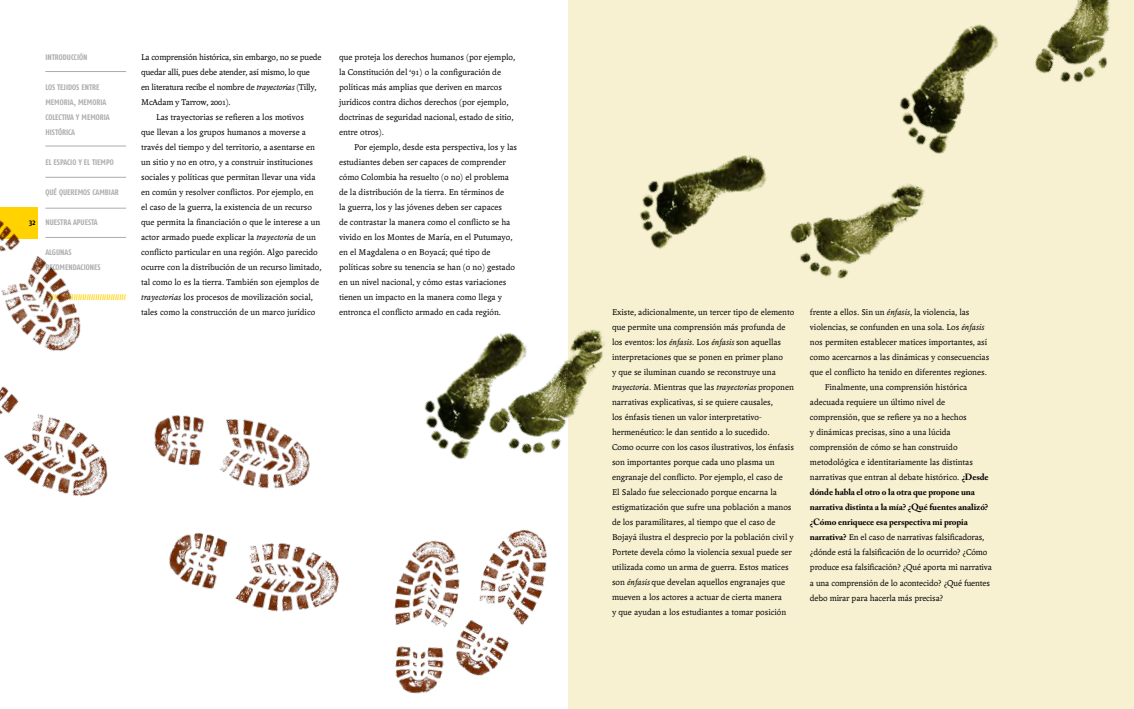
<style>
.page{position:relative;width:1134px;height:709px;background:#fff}
.page>*{position:absolute;margin:0;border:0;box-sizing:border-box;transform-origin:0 0}
.t1{font:9px/15px "Andralis ND Os F";color:#000}
.t2{font:9px "Andralis ND Os F";letter-spacing:-.02em;color:#000}
.t3{font:700 9px/15px "Adobe Caslon Pro";letter-spacing:-.01em;color:#000}
.t4{font:700 8px/15px "Fago Co";color:#abacac}
.t5{font:700 8px "Fago Co";color:#ffd200}
.t6{font:700 8px "Fago Co";color:#000}
.s1{font-style:italic}
.s2{font-family:"Adobe Caslon Pro";font-weight:700}
</style>
<div class="page">
<hr style="left:45px;top:71px;width:81px;height:1px;background:#abacac">
<hr style="left:45px;top:145px;width:81px;height:1px;background:#abacac">
<hr style="left:45px;top:177px;width:81px;height:1px;background:#abacac">
<hr style="left:45px;top:208px;width:81px;height:1px;background:#abacac">
<hr style="left:45px;top:237px;width:81px;height:1px;background:#abacac">
<div style="left:568px;top:0;width:566px;height:709px;background:#f7f0d1"></div>
<img style="left:0;top:207px;width:112px;height:144px">
<img style="left:154px;top:415px;width:156px;height:74px">
<img style="left:0;top:386px;width:108px;height:111px">
<img style="left:169px;top:532px;width:170px;height:80px">
<img style="left:471px;top:529px;width:77px;height:147px">
<img style="left:394px;top:540px;width:77px;height:154px">
<img style="left:1035px;top:0;width:75px;height:83px">
<img style="left:790px;top:184px;width:135px;height:95px">
<img style="left:899px;top:24px;width:99px;height:130px">
<img style="left:640px;top:155px;width:127px;height:94px">
<img style="left:539px;top:329px;width:66px;height:124px">
<img style="left:424px;top:333px;width:115px;height:127px">
<p class="t6" style="left:29px;top:218px;width:8px">32</p>
<p class="t4" style="left:45px;top:50px;width:43px">INTRODUCCIÓN</p>
<p class="t4" style="left:45px;top:80px;width:66px">LOS TEJIDOS ENTRE<br>MEMORIA, MEMORIA<br>COLECTIVA Y MEMORIA<br>HISTÓRICA</p>
<p class="t4" style="left:45px;top:155px;width:70px">EL ESPACIO Y EL TIEMPO</p>
<p class="t4" style="left:45px;top:185px;width:75px">QUÉ QUEREMOS CAMBIAR</p>
<p class="t4" style="left:45px;top:215px;width:54px">NUESTRA APUESTA</p>
<p class="t4" style="left:45px;top:245px;width:57px">ALGUNAS<br>RECOMENDACIONES</p>
<p class="t5" style="left:45px;top:293px;width:82px">/////////////////////////////////////</p>
<p class="t2" style="left:141px;top:52px;width:182px">La comprensión histórica, sin embargo, no se puede</p>
<p class="t2" style="left:141px;top:67px;width:170px">quedar allí, pues debe atender, así mismo, lo que</p>
<p class="t2" style="left:141px;top:82px;width:177px">en literatura recibe el nombre de <span class="s1">trayectorias</span> (Tilly,</p>
<p class="t2" style="left:141px;top:97px;width:91px">McAdam y Tarrow, 2001).</p>
<p class="t1" style="left:156px;top:110px;width:149px">Las trayectorias se refieren a los motivos</p>
<p class="t1" style="left:141px;top:125px;width:166px">que llevan a los grupos humanos a moverse a</p>
<p class="t1" style="left:141px;top:140px;width:175px">través del tiempo y del territorio, a asentarse en</p>
<p class="t1" style="left:141px;top:155px;width:173px">un sitio y no en otro, y a construir instituciones</p>
<p class="t1" style="left:141px;top:170px;width:176px">sociales y políticas que permitan llevar una vida</p>
<p class="t1" style="left:141px;top:185px;width:174px">en común y resolver conflictos. Por ejemplo, en</p>
<p class="t1" style="left:141px;top:200px;width:172px">el caso de la guerra, la existencia de un recurso</p>
<p class="t1" style="left:141px;top:215px;width:181px">que permita la financiación o que le interese a un</p>
<p class="t1" style="left:141px;top:230px;width:176px">actor armado puede explicar la <span class="s1">trayectoria</span> de un</p>
<p class="t1" style="left:141px;top:245px;width:178px">conflicto particular en una región. Algo parecido</p>
<p class="t1" style="left:141px;top:260px;width:182px">ocurre con la distribución de un recurso limitado,</p>
<p class="t1" style="left:141px;top:275px;width:180px">tal como lo es la tierra. También son ejemplos de</p>
<p class="t1" style="left:141px;top:290px;width:173px"><span class="s1">trayectorias</span> los procesos de movilización social,</p>
<p class="t1" style="left:141px;top:305px;width:176px">tales como la construcción de un marco jurídico</p>
<p class="t1" style="left:339px;top:50px;width:178px">que proteja los derechos humanos (por ejemplo, la Constitución del ‘91) o la configuración de políticas más amplias que deriven en marcos jurídicos contra dichos derechos (por ejemplo, doctrinas de seguridad nacional, estado de sitio, entre otros).</p>
<p class="t1" style="left:339px;top:140px;width:180px;text-indent:15px">Por ejemplo, desde esta perspectiva, los y las estudiantes deben ser capaces de comprender cómo Colombia ha resuelto (o no) el problema de la distribución de la tierra. En términos de<br>la guerra, los y las jóvenes deben ser capaces<br>de contrastar la manera como el conflicto se ha vivido en los Montes de María, en el Putumayo, en el Magdalena o en Boyacá; qué tipo de políticas sobre su tenencia se han (o no) gestado en un nivel nacional, y cómo estas variaciones tienen un impacto en la manera como llega y entronca el conflicto armado en cada región.</p>
<p class="t1" style="left:612px;top:305px;width:184px">Existe, adicionalmente, un tercer tipo de elemento que permite una comprensión más profunda de los eventos: los <span class="s1">énfasis</span>. Los <span class="s1">énfasis</span> son aquellas interpretaciones que se ponen en primer plano<br>y que se iluminan cuando se reconstruye una <span class="s1">trayectoria</span>. Mientras que las <span class="s1">trayectorias</span> proponen narrativas explicativas, si se quiere causales,<br>los énfasis tienen un valor interpretativo&shy;hermenéutico: le dan sentido a lo sucedido.<br>Como ocurre con los casos ilustrativos, los énfasis son importantes porque cada uno plasma un engranaje del conflicto. Por ejemplo, el caso de<br>El Salado fue seleccionado porque encarna la estigmatización que sufre una población a manos de los paramilitares, al tiempo que el caso de Bojayá ilustra el desprecio por la población civil y Portete devela cómo la violencia sexual puede ser utilizada como un arma de guerra. Estos matices son <span class="s1">énfasis</span> que develan aquellos engranajes que mueven a los actores a actuar de cierta manera<br>y que ayudan a los estudiantes a tomar posición</p>
<p class="t1" style="left:810px;top:305px;width:161px">frente a ellos. Sin un <span class="s1">énfasis</span>, la violencia, las</p>
<p class="t1" style="left:810px;top:320px;width:176px">violencias, se confunden en una sola. Los <span class="s1">énfasis</span></p>
<p class="t1" style="left:810px;top:335px;width:179px">nos permiten establecer matices importantes, así</p>
<p class="t1" style="left:810px;top:350px;width:181px">como acercarnos a las dinámicas y consecuencias</p>
<p class="t1" style="left:810px;top:365px;width:178px">que el conflicto ha tenido en diferentes regiones.</p>
<p class="t1" style="left:825px;top:380px;width:144px">Finalmente, una comprensión histórica</p>
<p class="t1" style="left:810px;top:395px;width:137px">adecuada requiere un último nivel de</p>
<p class="t1" style="left:810px;top:410px;width:158px">comprensión, que se refiere ya no a hechos</p>
<p class="t1" style="left:810px;top:425px;width:142px">y dinámicas precisas, sino a una lúcida</p>
<p class="t1" style="left:810px;top:440px;width:149px">comprensión de cómo se han construido</p>
<p class="t1" style="left:810px;top:455px;width:164px">metodológica e identitariamente las distintas</p>
<p class="t1" style="left:810px;top:470px;width:180px">narrativas que entran al debate histórico. <span class="s2">¿Desde</span></p>
<p class="t3" style="left:810px;top:485px;width:180px">dónde habla el otro o la otra que propone una narrativa distinta a la mía? ¿Qué fuentes analizó? ¿Cómo enriquece esa perspectiva mi propia</p>
<p class="t1" style="left:810px;top:530px;width:184px"><span class="s2">narrativa?</span> En el caso de narrativas falsificadoras, ¿dónde está la falsificación de lo ocurrido? ¿Cómo produce esa falsificación? ¿Qué aporta mi narrativa a una comprensión de lo acontecido? ¿Qué fuentes debo mirar para hacerla más precisa?</p>
</div>
